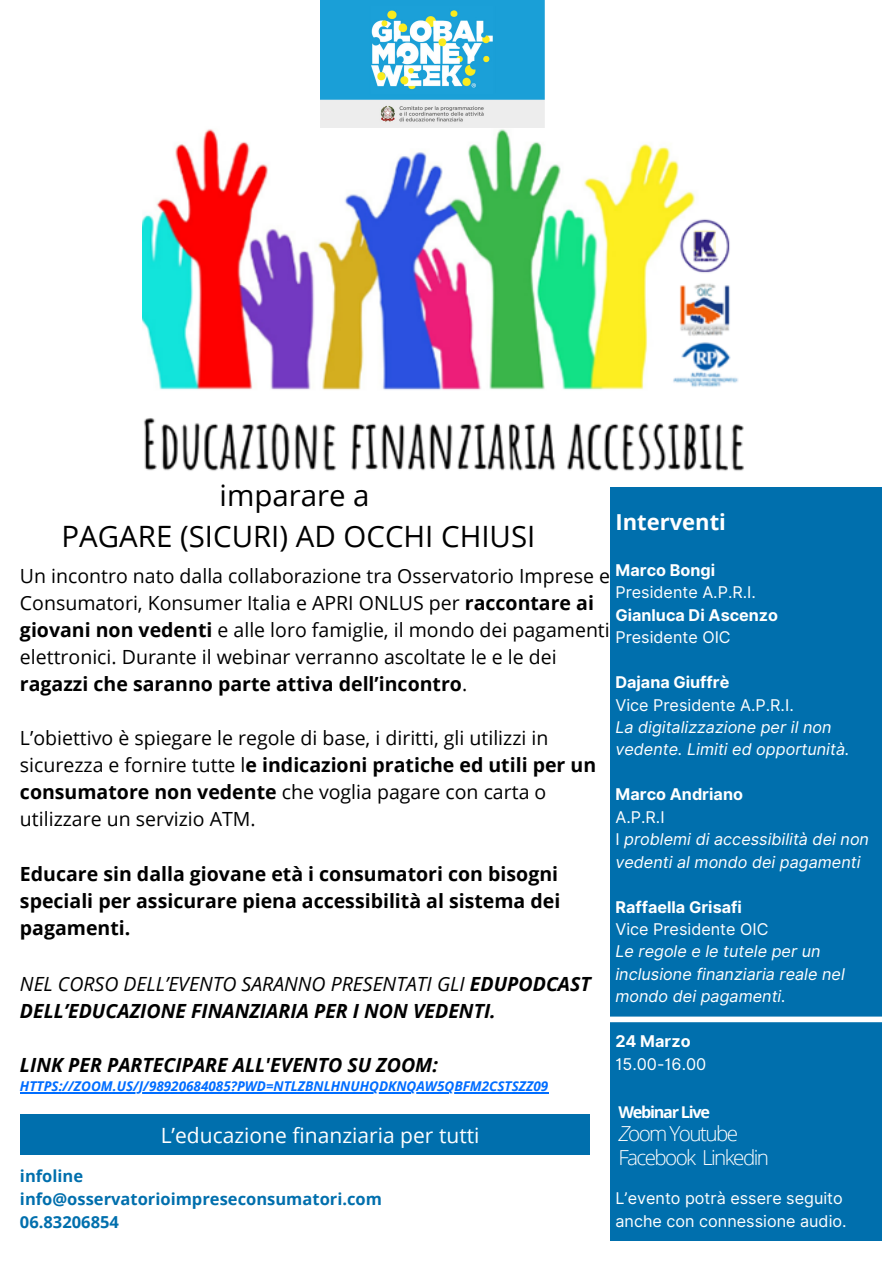
<style>
.page{position:relative;width:894px;height:1264px;background:#fff}
.page>*{position:absolute;margin:0;border:0;box-sizing:border-box;transform-origin:0 0}
.t1{font:29.4px "Open Sans";color:#000}
.t2{font:700 22.05px "Open Sans";color:#fff}
.t3{font:21px "Open Sans";color:#fff}
.t4{font:300 20.7px "Open Sans";letter-spacing:-.075em;color:#fff}
.t5{font:19.5px/27px "Open Sans";color:#000}
.t6{font:italic 700 19.5px/27px "Open Sans";color:#000}
.t7{font:700 19.5px/27px "Open Sans";color:#000;text-align:justify}
.t8{font:700 16.5px "Open Sans";color:#006fad}
.t9{font:italic 16.2px/22.5px "Inter";color:#fff}
.t10{font:16.2px/22.5px "Inter";color:#fff}
.t11{font:700 16.2px "Inter";color:#fff}
.t12{font:700 16.2px "Open Sans";letter-spacing:-.075em;color:#fff}
.t13{font:italic 700 13.5px "Open Sans";color:#006dff}
.s1{font-style:normal}
.s2{font-weight:700}
.s3{font-weight:400}
.s4{font-style:italic}
</style>
<div class="page">
<img style="left:142px;top:98px;width:602px;height:373px">
<hr style="left:20px;top:1092px;width:528px;height:1px;background:#006dff">
<div style="left:609px;top:487px;width:272px;height:753px;background:#006fad"></div>
<div style="left:609px;top:1016px;width:284px;height:6px;background:#fff"></div>
<div style="left:20px;top:1114px;width:569px;height:41px;background:#006fad"></div>
<img style="left:320px;top:0;width:224px;height:127px">
<p class="t1" style="left:219px;top:475px;width:151px">imparare a</p>
<p class="t1" style="left:61px;top:515px;width:475px">PAGARE (SICURI) AD OCCHI CHIUSI</p>
<p class="t2" style="left:615px;top:506px;width:112px">Interventi</p>
<p class="t11" style="left:615px;top:560px;width:101px">Marco Bongi</p>
<p class="t10" style="left:615px;top:581px;width:142px">Presidente A.P.R.I.</p>
<p class="t11" style="left:615px;top:605px;width:164px">Gianluca Di Ascenzo</p>
<p class="t10" style="left:615px;top:626px;width:117px">Presidente OIC</p>
<p class="t11" style="left:615px;top:672px;width:116px">Dajana Giuffrè</p>
<p class="t10" style="left:615px;top:693px;width:180px">Vice Presidente A.P.R.I.</p>
<p class="t9" style="left:615px;top:716px;width:235px">La digitalizzazione per il non vedente. Limiti ed opportunità.</p>
<p class="t11" style="left:615px;top:784px;width:129px">Marco Andriano</p>
<p class="t10" style="left:615px;top:805px;width:51px">A.P.R.I</p>
<p class="t9" style="left:615px;top:828px;width:255px"><span class="s1">I</span> problemi di accessibilità dei non vedenti al mondo dei pagamenti</p>
<p class="t11" style="left:615px;top:897px;width:128px">Raffaella Grisafi</p>
<p class="t10" style="left:615px;top:917px;width:154px">Vice Presidente OIC</p>
<p class="t9" style="left:615px;top:940px;width:231px">Le regole e le tutele per un inclusione finanziaria reale nel mondo dei pagamenti.</p>
<p class="t11" style="left:615px;top:1031px;width:77px">24 Marzo</p>
<p class="t10" style="left:615px;top:1052px;width:92px">15.00-16.00</p>
<p class="t5" style="left:20px;top:562px;width:591px">Un incontro nato dalla collaborazione tra Osservatorio Imprese e Consumatori, Konsumer Italia e APRI ONLUS per <span class="s2">raccontare ai giovani non vedenti</span> e alle loro famiglie, il mondo dei pagamenti elettronici. Durante il webinar verranno ascoltate le e le dei <span class="s2">ragazzi che saranno parte attiva dell’incontro</span>.</p>
<p class="t5" style="left:20px;top:724px;width:577px">L’obiettivo è spiegare le regole di base, i diritti, gli utilizzi in sicurezza e fornire tutte l<span class="s2">e indicazioni pratiche ed utili per un consumatore non vedente</span> che voglia pagare con carta o utilizzare un servizio ATM.</p>
<p class="t7" style="left:20px;top:859px;width:541px">Educare sin dalla giovane età i consumatori con bisogni speciali per assicurare piena accessibilità al sistema dei pagamenti.</p>
<p class="t6" style="left:20px;top:969px;width:572px"><span class="s3">NEL CORSO DELL’EVENTO SARANNO PRESENTATI GLI</span> EDUPODCAST<br>DELL’EDUCAZIONE FINANZIARIA PER I NON VEDENTI.</p>
<p class="t6" style="left:20px;top:1050px;width:419px">LINK PER PARTECIPARE ALL'EVENTO SU ZOOM:</p>
<p class="t13" style="left:20px;top:1076px;width:529px">HTTPS://ZOOM.US/J/98920684085?PWD=NTLZBNLHNUHQDKNQAW5QBFM2CSTSZZ09</p>
<p class="t3" style="left:161px;top:1120px;width:320px">L’educazione finanziaria per tutti</p>
<p class="t8" style="left:20px;top:1164px;width:65px">infoline</p>
<p class="t8" style="left:20px;top:1187px;width:363px">info@osservatorioimpreseconsumatori.com</p>
<p class="t8" style="left:20px;top:1209px;width:100px">06.83206854</p>
<p class="t12" style="left:618px;top:1100px;width:93px">Webinar Live</p>
<p class="t4" style="left:618px;top:1119px;width:121px"><span class="s4">Z</span>oom Youtube</p>
<p class="t4" style="left:618px;top:1142px;width:152px">Facebook Linkedin</p>
<p class="t10" style="left:615px;top:1187px;width:233px">L’evento potrà essere seguito anche con connessione audio.</p>
</div>
